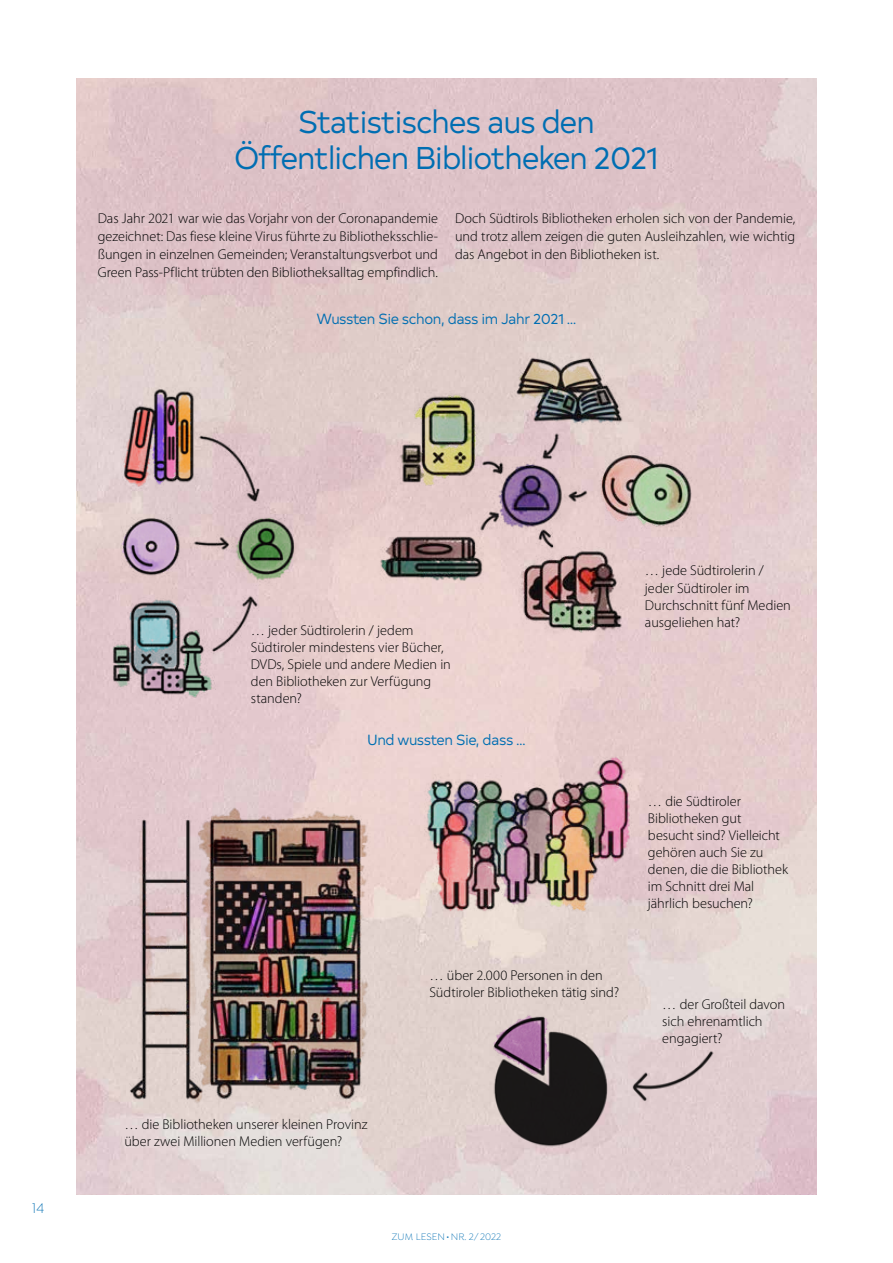
<style>
.page{position:relative;width:893px;height:1263px;background:#fff}
.page>*{position:absolute;margin:0;border:0;box-sizing:border-box;transform-origin:0 0}
.t1{font:31.5px/36px "Typold Book 500";letter-spacing:-.04em;color:#006eb2;text-align:center;scale:.96 1}
.t2{font:300 15px "Isidora";color:#006eb2}
.t3{font:14.7px "Typold Book 500";letter-spacing:-.03em;color:#006eb2;scale:.96 1}
.t4{font:300 14.25px/17.1px "Myriad Pro";letter-spacing:-.005em;color:#000}
.t5{font:300 10.05px "Isidora";color:#006eb2}
</style>
<div class="page">
<img style="left:77px;top:79px;width:739px;height:1116px">
<img style="left:76px;top:346px;width:257px;height:384px">
<img style="left:373px;top:349px;width:346px;height:288px">
<img style="left:461px;top:983px;width:258px;height:169px">
<img style="left:105px;top:807px;width:269px;height:308px">
<img style="left:374px;top:749px;width:293px;height:184px">
<h1 class="t1" style="left:234px;top:101px;width:444px">Statistisches aus den<br>Öffentlichen Bibliotheken 2021</h1>
<p class="t4" style="left:98px;top:209px;width:342px;line-height:18px;text-align:justify">Das Jahr 2021 war wie das Vorjahr von der Coronapandemie gezeichnet: Das fiese kleine Virus führte zu Bibliotheksschlie&shy;ßungen in einzelnen Gemeinden; Veranstaltungsverbot und Green Pass-Pflicht trübten den Bibliotheksalltag empfindlich.</p>
<p class="t4" style="left:455px;top:209px;width:342px;line-height:18px;text-align:justify">Doch Südtirols Bibliotheken erholen sich von der Pandemie, und trotz allem zeigen die guten Ausleihzahlen, wie wichtig das Angebot in den Bibliotheken ist.</p>
<p class="t3" style="left:316px;top:307px;width:272px">Wussten Sie schon, dass im Jahr 2021 …</p>
<p class="t2" style="left:32px;top:1200px;width:14px">14</p>
<p class="t4" style="left:251px;top:621px;width:201px">… jeder Südtirolerin / jedem<br>Südtiroler mindestens vier Bücher,<br>DVDs, Spiele und andere Medien in den Bibliotheken zur Verfügung standen?</p>
<p class="t3" style="left:367px;top:728px;width:167px">Und wussten Sie, dass …</p>
<p class="t4" style="left:429px;top:967px;width:191px">… über 2.000 Personen in den<br>Südtiroler Bibliotheken tätig sind?</p>
<p class="t4" style="left:645px;top:562px;width:147px">… jede Südtirolerin / jeder Südtiroler im<br>Durchschnitt fünf Medien ausgeliehen hat?</p>
<p class="t4" style="left:648px;top:792px;width:142px">… die Südtiroler<br>Bibliotheken gut besucht sind? Vielleicht gehören auch Sie zu denen, die die Bibliothek im Schnitt drei Mal jährlich besuchen?</p>
<p class="t4" style="left:662px;top:995px;width:124px">… der Großteil davon sich ehrenamtlich engagiert?</p>
<p class="t4" style="left:124px;top:1115px;width:245px">… die Bibliotheken unserer kleinen Provinz über zwei Millionen Medien verfügen?</p>
<p class="t5" style="left:392px;top:1232px;width:111px">ZUM LESEN•NR. 2/ 2022</p>
</div>
